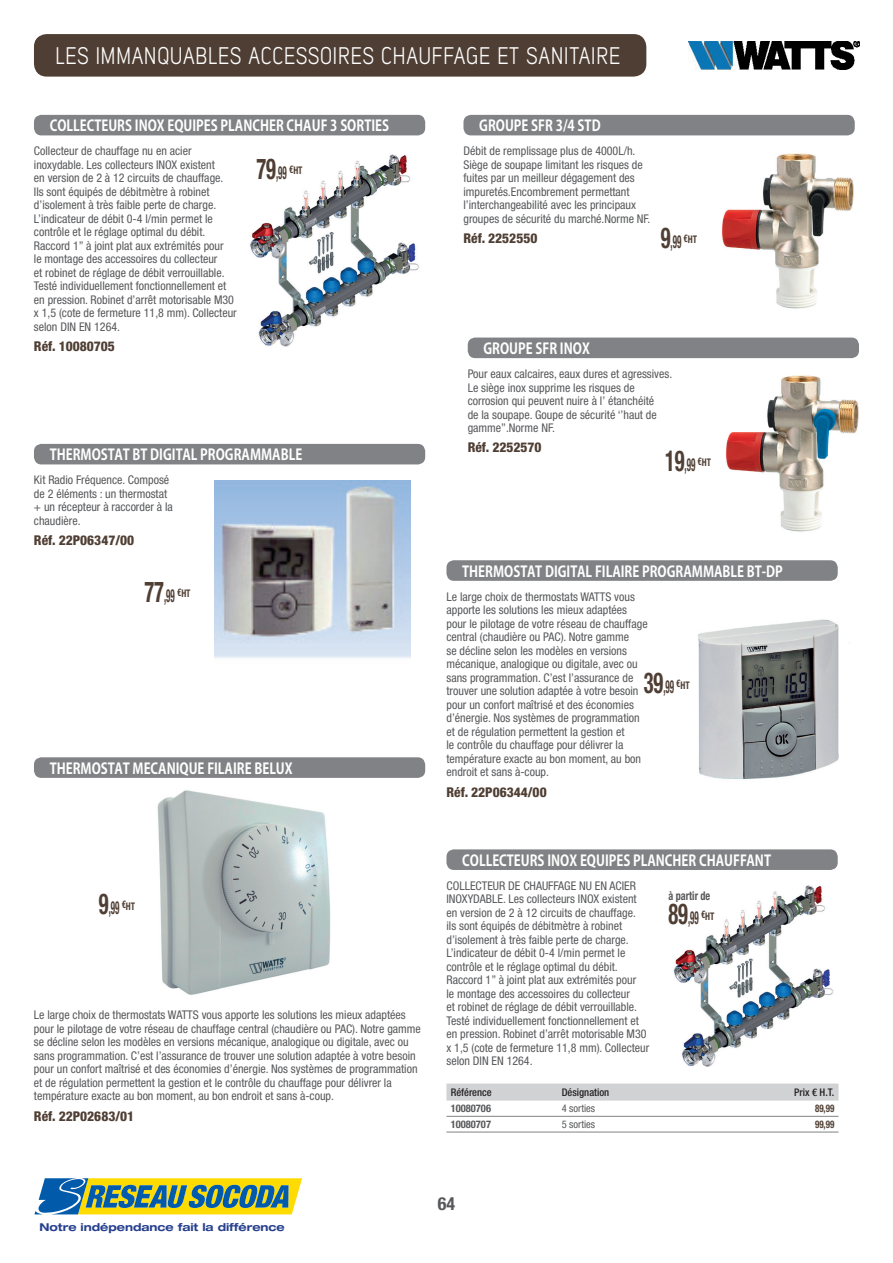
<style>
.page{position:relative;width:893px;height:1263px;background:#fff}
.page>*{position:absolute;margin:0;border:0;box-sizing:border-box;transform-origin:0 0}
.t1{font:24px "Lintel";letter-spacing:.01em;color:#fff;scale:.85 1}
.t2{font:700 condensed 18px "Helvetica Neue LT Std";color:#4f3e33;scale:.5 1}
.t3{font:700 condensed 18px "Helvetica Neue LT Std";color:#57585a}
.t4{font:15px "Koz Go Pr 6 N Bold 90 msp RKSJ H";color:#fff;scale:.85 1}
.t5{font:800 condensed 13.5px "Helvetica Neue LT Std";color:#4f3e33}
.t6{font:condensed 12px/13.5px "Helvetica Neue LT Std";color:#57585a}
.t7{font:700 condensed 12px "Helvetica Neue LT Std";color:#57585a;scale:.85 1}
.t8{font:700 expanded 10.8px "Helvetica Neue LT Std";color:#253f8e}
.t9{font:500 condensed 10.5px "Helvetica Neue LT Std";color:#231f20}
.t10{font:700 condensed 10.5px "Helvetica Neue LT Std";color:#57585a}
.t11{font:condensed 10.5px "Helvetica Neue LT Std";color:#57585a}
.t12{font:700 condensed 10.5px "Helvetica Neue LT Std";color:#4f3e33;scale:.85 1}
.s1{font-size:28.8px}
</style>
<div class="page">
<svg style="left:34px;top:1178px;width:268px;height:37px;background:#8fa666"></svg>
<img style="left:689px;top:41px;width:170px;height:29px">
<div style="left:34px;top:34px;width:612px;height:43px;background:#4f3e33;border-radius:13px"></div>
<img style="left:250px;top:154px;width:169px;height:193px">
<div style="left:34px;top:115px;width:391px;height:20px;background:#808285;border-radius:8px"></div>
<img style="left:722px;top:153px;width:132px;height:156px">
<div style="left:463px;top:115px;width:392px;height:20px;background:#808285;border-radius:8px"></div>
<img style="left:726px;top:375px;width:133px;height:157px">
<div style="left:468px;top:338px;width:391px;height:20px;background:#808285;border-radius:8px"></div>
<img style="left:214px;top:480px;width:197px;height:178px">
<div style="left:34px;top:444px;width:391px;height:20px;background:#808285;border-radius:8px"></div>
<img style="left:698px;top:619px;width:152px;height:160px">
<div style="left:446px;top:560px;width:392px;height:21px;background:#808285;border-radius:7px"></div>
<img style="left:157px;top:790px;width:174px;height:205px">
<div style="left:34px;top:757px;width:391px;height:21px;background:#808285;border-radius:8px"></div>
<img style="left:673px;top:885px;width:161px;height:182px">
<div style="left:446px;top:849px;width:392px;height:21px;background:#808285;border-radius:7px"></div>
<div style="left:446px;top:1084px;width:392px;height:17px;background:#d1d2d4"></div>
<hr style="left:446px;top:1116px;width:392px;height:1px;background:#808285">
<hr style="left:446px;top:1132px;width:392px;height:1px;background:#808285">
<h1 class="t1" style="left:55px;top:41px;width:666px">LES IMMANQUABLES ACCESSOIRES CHAUFFAGE ET SANITAIRE</h1>
<p class="t4" style="left:50px;top:120px;width:401px">COLLECTEURS INOX EQUIPES PLANCHER CHAUF 3 SORTIES</p>
<h2 class="t2" style="left:256px;top:162px;width:94px"><span class="s1">79</span>,99 <sup>€HT</sup></h2>
<p class="t6" style="left:34px;top:145px;width:204px">Collecteur de chauffage nu en acier inoxydable. Les collecteurs INOX existent<br>en version de 2 à 12 circuits de chauffage.<br>Ils sont équipés de débitmètre à robinet d’isolement à très faible perte de charge.<br>L’indicateur de débit 0-4 l/min permet le contrôle et le réglage optimal du débit.<br>Raccord 1” à joint plat aux extrémités pour<br>le montage des accessoires du collecteur<br>et robinet de réglage de débit verrouillable.<br>Testé individuellement fonctionnellement et en pression. Robinet d’arrêt motorisable M30 x 1,5 (cote de fermeture 11,8 mm). Collecteur selon DIN EN 1264.</p>
<p class="t5" style="left:34px;top:339px;width:82px">Réf. 10080705</p>
<p class="t4" style="left:479px;top:120px;width:144px">GROUPE SFR 3/4 STD</p>
<p class="t6" style="left:463px;top:145px;width:188px">Débit de remplissage plus de 4000L/h.<br>Siège de soupape limitant les risques de fuites par un meilleur dégagement des impuretés.Encombrement permettant l’interchangeabilité avec les principaux groupes de sécurité du marché.Norme NF.</p>
<p class="t5" style="left:463px;top:231px;width:75px">Réf. 2252550</p>
<h2 class="t2" style="left:661px;top:231px;width:74px"><span class="s1">9</span>,99 <sup>€HT</sup></h2>
<p class="t4" style="left:483px;top:343px;width:127px">GROUPE SFR INOX</p>
<p class="t4" style="left:50px;top:449px;width:299px">THERMOSTAT BT DIGITAL PROGRAMMABLE</p>
<p class="t6" style="left:34px;top:474px;width:140px">Kit Radio Fréquence. Composé de 2 éléments : un thermostat + un récepteur à raccorder à la chaudière.</p>
<p class="t5" style="left:34px;top:533px;width:102px">Réf. 22P06347/00</p>
<p class="t6" style="left:468px;top:368px;width:206px">Pour eaux calcaires, eaux dures et agressives.<br>Le siège inox supprime les risques de corrosion qui peuvent nuire à l’ étanchéité<br>de la soupape. Goupe de sécurité ‘’haut de gamme’’.Norme NF.</p>
<p class="t5" style="left:468px;top:440px;width:75px">Réf. 2252570</p>
<h2 class="t2" style="left:665px;top:454px;width:94px"><span class="s1">19</span>,99 <sup>€HT</sup></h2>
<p class="t4" style="left:462px;top:565px;width:379px">THERMOSTAT DIGITAL FILAIRE PROGRAMMABLE BT-DP</p>
<h2 class="t2" style="left:145px;top:585px;width:94px"><span class="s1">77</span>,99 <sup>€HT</sup></h2>
<p class="t6" style="left:446px;top:591px;width:203px">Le large choix de thermostats WATTS vous apporte les solutions les mieux adaptées pour le pilotage de votre réseau de chauffage central (chaudière ou PAC). Notre gamme<br>se décline selon les modèles en versions mécanique, analogique ou digitale, avec ou sans programmation. C’est l’assurance de trouver une solution adaptée à votre besoin pour un confort maîtrisé et des économies d’énergie. Nos systèmes de programmation et de régulation permettent la gestion et<br>le contrôle du chauffage pour délivrer la température exacte au bon moment, au bon endroit et sans à-coup.</p>
<p class="t5" style="left:446px;top:784px;width:102px">Réf. 22P06344/00</p>
<h2 class="t2" style="left:644px;top:677px;width:94px"><span class="s1">39</span>,99 <sup>€HT</sup></h2>
<p class="t4" style="left:50px;top:762px;width:287px">THERMOSTAT MECANIQUE FILAIRE BELUX</p>
<h2 class="t2" style="left:99px;top:898px;width:74px"><span class="s1">9</span>,99 <sup>€HT</sup></h2>
<p class="t6" style="left:34px;top:1009px;width:388px">Le large choix de thermostats WATTS vous apporte les solutions les mieux adaptées pour le pilotage de votre réseau de chauffage central (chaudière ou PAC). Notre gamme se décline selon les modèles en versions mécanique, analogique ou digitale, avec ou sans programmation. C’est l’assurance de trouver une solution adaptée à votre besoin pour un confort maîtrisé et des économies d’énergie. Nos systèmes de programmation et de régulation permettent la gestion et le contrôle du chauffage pour délivrer la température exacte au bon moment, au bon endroit et sans à-coup.</p>
<p class="t5" style="left:34px;top:1108px;width:102px">Réf. 22P02683/01</p>
<p class="t4" style="left:462px;top:854px;width:365px">COLLECTEURS INOX EQUIPES PLANCHER CHAUFFANT</p>
<p class="t6" style="left:446px;top:880px;width:204px">COLLECTEUR DE CHAUFFAGE NU EN ACIER INOXYDABLE. Les collecteurs INOX existent en version de 2 à 12 circuits de chauffage.<br>ils sont équipés de débitmètre à robinet d’isolement à très faible perte de charge.<br>L’indicateur de débit 0-4 l/min permet le contrôle et le réglage optimal du débit.<br>Raccord 1” à joint plat aux extrémités pour<br>le montage des accessoires du collecteur<br>et robinet de réglage de débit verrouillable.<br>Testé individuellement fonctionnellement et en pression. Robinet d’arrêt motorisable M30 x 1,5 (cote de fermeture 11,8 mm). Collecteur selon DIN EN 1264.</p>
<p class="t7" style="left:668px;top:889px;width:51px">à partir de</p>
<h2 class="t2" style="left:668px;top:908px;width:94px"><span class="s1">89</span>,99 <sup>€HT</sup></h2>
<p class="t9" style="left:451px;top:1088px;width:42px">Référence</p>
<p class="t9" style="left:562px;top:1088px;width:49px">Désignation</p>
<p class="t9" style="left:794px;top:1088px;width:42px">Prix € H.T.</p>
<p class="t10" style="left:451px;top:1102px;width:42px">10080706</p>
<p class="t11" style="left:562px;top:1104px;width:35px">4 sorties</p>
<p class="t12" style="left:815px;top:1102px;width:24px">89,99</p>
<p class="t10" style="left:451px;top:1118px;width:42px">10080707</p>
<p class="t11" style="left:562px;top:1120px;width:35px">5 sorties</p>
<p class="t12" style="left:815px;top:1118px;width:24px">99,99</p>
<p class="t8" style="left:39px;top:1221px;width:247px">Notre indépendance fait la différence</p>
<h2 class="t3" style="left:438px;top:1193px;width:19px">64</h2>
</div>
